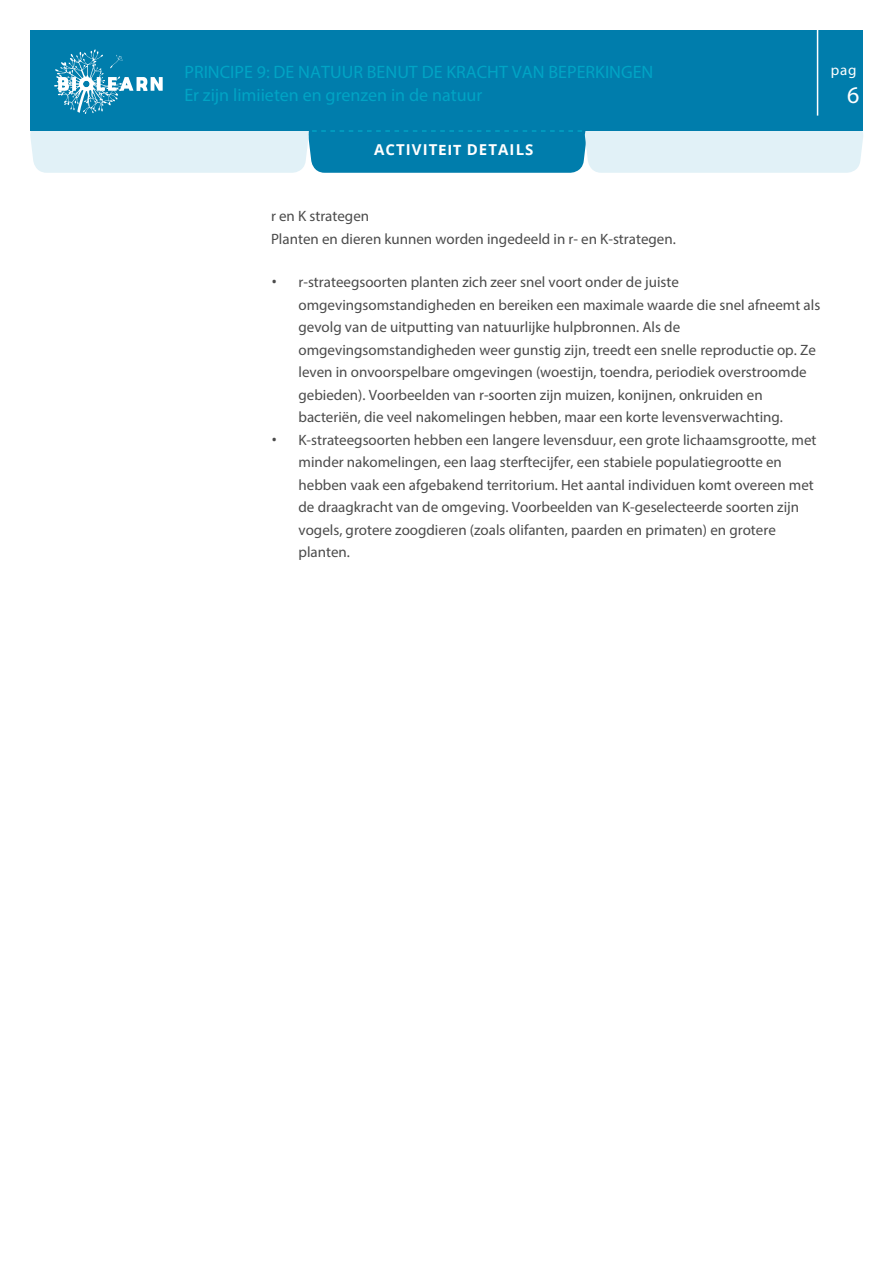
<style>
.page{position:relative;width:893px;height:1263px;background:#fff}
.page>*{position:absolute;margin:0;border:0;box-sizing:border-box;transform-origin:0 0}
.t1{font:24px "Myriad Pro";color:#fff}
.t2{font:18px/22.5px "Myriad Pro";color:#00a4c5}
.t3{font:15px/22.5px "Myriad Pro";color:#4b4b4b}
.t4{font:700 15px "Open Sans";letter-spacing:.075em;color:#fff}
.t5{font:15px "Myriad Pro";color:#fff}
.s1{font-family:"Myriad Pro"}
.s2{font-family:"Open Sans"}
</style>
<div class="page">
<div style="left:30px;top:30px;width:833px;height:100px;background:#007dac"></div>
<svg style="left:54px;top:49px;width:109px;height:65px"></svg>
<hr style="left:817px;top:30px;width:1px;height:86px;background:#fff">
<svg style="left:30px;top:130px;width:833px;height:43px;background:#94c9dd"></svg>
<p class="t2" style="left:184px;top:61px;width:471px">PRINCIPE 9: DE NATUUR BENUT DE KRACHT VAN BEPERKINGEN<br>Er zijn limiieten en grenzen in de natuur</p>
<p class="t4" style="left:374px;top:138px;width:161px">ACTIVIT<span class="s1">EIT</span> DETAILS</p>
<p class="t5" style="left:831px;top:61px;width:27px">pag</p>
<h1 class="t1" style="left:847px;top:81px;width:14px">6</h1>
<p class="t3" style="left:271px;top:205px;width:406px">r en K strategen<br>Planten en dieren kunnen worden ingedeeld in r- en K-strategen.</p>
<p class="t3" style="left:298px;top:271px;width:523px;text-indent:-27px"><span class="s2">•</span> r-strateegsoorten planten zich zeer snel voort onder de juiste omgevingsomstandigheden en bereiken een maximale waarde die snel afneemt als gevolg van de uitputting van natuurlijke hulpbronnen. Als de omgevingsomstandigheden weer gunstig zijn, treedt een snelle reproductie op. Ze leven in onvoorspelbare omgevingen (woestijn, toendra, periodiek overstroomde gebieden). Voorbeelden van r-soorten zijn muizen, konijnen, onkruiden en bacteriën, die veel nakomelingen hebben, maar een korte levensverwachting.</p>
<p class="t3" style="left:298px;top:428px;width:519px;text-indent:-27px"><span class="s2">•</span> K-strateegsoorten hebben een langere levensduur, een grote lichaamsgrootte, met minder nakomelingen, een laag sterftecijfer, een stabiele populatiegrootte en hebben vaak een afgebakend territorium. Het aantal individuen komt overeen met de draagkracht van de omgeving. Voorbeelden van K-geselecteerde soorten zijn vogels, grotere zoogdieren (zoals olifanten, paarden en primaten) en grotere planten.</p>
</div>
